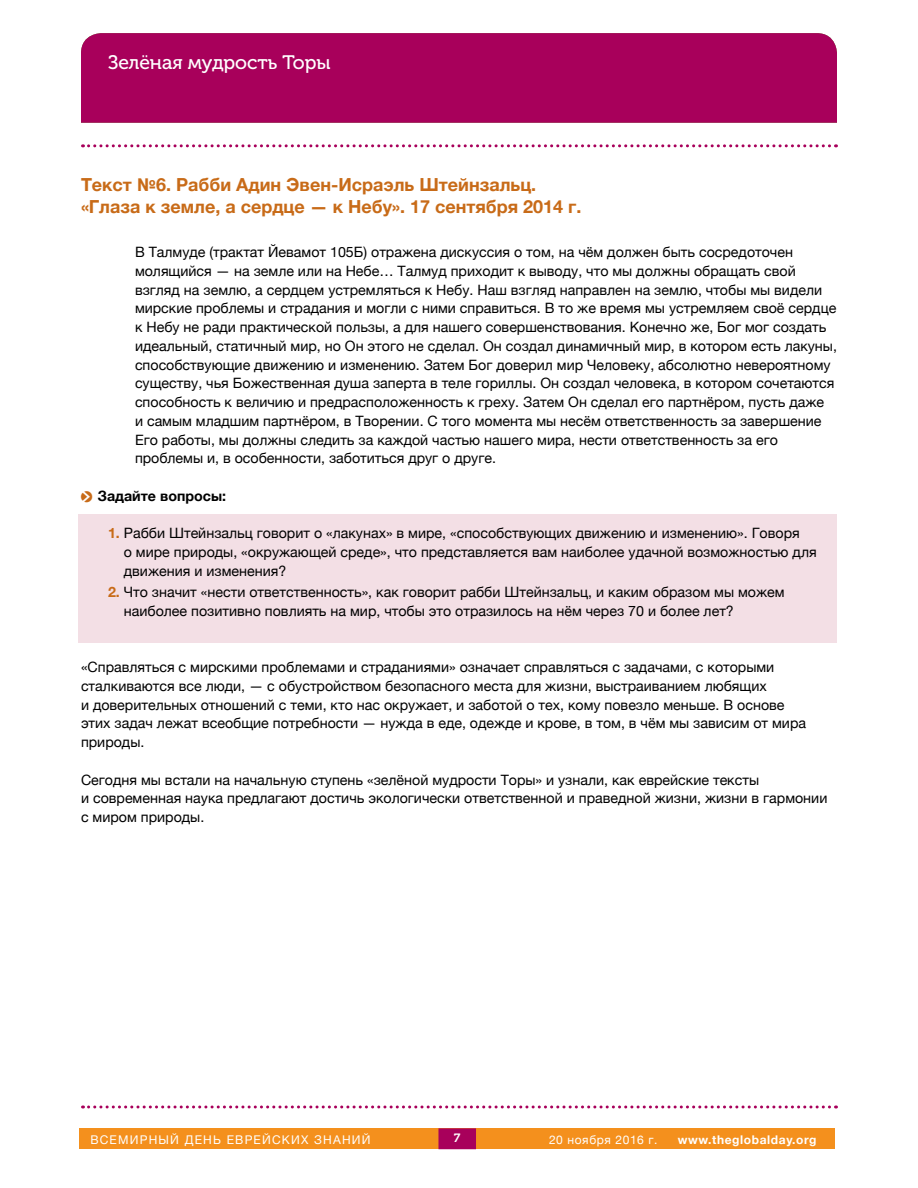
<style>
.page{position:relative;width:918px;height:1188px;background:#fff}
.page>*{position:absolute;margin:0;border:0;box-sizing:border-box;transform-origin:0 0}
.t1{font:19.5px "Museo Cyrl 500";color:#fff}
.t2{font:700 18px/21.6px "Helvetica Neue";color:#c86b18}
.t3{font:14.25px/18.8px "Helvetica Neue";color:#000}
.t4{font:700 14.25px "Helvetica Neue";color:#000}
.t5{font:12px "Helvetica Neue";letter-spacing:.1em;color:#fff}
.t6{font:700 12px "Helvetica Neue";letter-spacing:.05em;color:#fff}
.t7{font:12px "Helvetica Neue";letter-spacing:.05em;color:#fff}
.t8{font:12px "Museo Cyrl 700";color:#fff}
.s1{font-family:"Pointers";font-weight:400;color:#c86b18}
.s2{font-weight:700;color:#c86b18}
</style>
<div class="page">
<div style="left:79px;top:1128px;width:756px;height:21px;background:#f4901d"></div>
<div style="left:79px;top:514px;width:758px;height:129px;background:#f3dfe5"></div>
<svg style="left:89px;top:144px;width:748px;height:3px"></svg>
<svg style="left:89px;top:1106px;width:748px;height:2px"></svg>
<div style="left:81px;top:33px;width:756px;height:90px;background:#a8005b"></div>
<svg style="left:438px;top:1128px;width:38px;height:21px"></svg>
<h1 class="t1" style="left:108px;top:51px;width:224px">Зелёная мудрость Торы</h1>
<h1 class="t1" style="left:108px;top:51px;width:41px">Title</h1>
<p class="t2" style="left:81px;top:174px;width:502px">Текст №6. Рабби Адин Эвен-Исраэль Штейнзальц. «Глаза к земле, а сердце — к Небу». 17 сентября 2014 г.</p>
<p class="t3" style="left:135px;top:243px;width:704px">В Талмуде (трактат Йевамот 105Б) отражена дискуссия о том, на чём должен быть сосредоточен молящийся — на земле или на Небе… Талмуд приходит к выводу, что мы должны обращать свой взгляд на землю, а сердцем устремляться к Небу. Наш взгляд направлен на землю, чтобы мы видели мирские проблемы и страдания и могли с ними справиться. В то же время мы устремляем своё сердце к Небу не ради практической пользы, а для нашего совершенствования. Конечно же, Бог мог создать идеальный, статичный мир, но Он этого не сделал. Он создал динамичный мир, в котором есть лакуны, способствующие движению и изменению. Затем Бог доверил мир Человеку, абсолютно невероятному существу, чья Божественная душа заперта в теле гориллы. Он создал человека, в котором сочетаются способность к величию и предрасположенность к греху. Затем Он сделал его партнёром, пусть даже<br>и самым младшим партнёром, в Творении. С того момента мы несём ответственность за завершение Его работы, мы должны следить за каждой частью нашего мира, нести ответственность за его проблемы и, в особенности, заботиться друг о друге.</p>
<p class="t4" style="left:81px;top:485px;width:147px"><span class="s1">o</span> Задайте вопросы:</p>
<p class="t3" style="left:124px;top:525px;width:694px;text-indent:-16px"><span class="s2">1.</span> Рабби Штейнзальц говорит о «лакунах» в мире, «способствующих движению и изменению». Говоря<br>о мире природы, «окружающей среде», что представляется вам наиболее удачной возможностью для движения и изменения?</p>
<p class="t3" style="left:124px;top:583px;width:662px;text-indent:-16px"><span class="s2">2.</span> Что значит «нести ответственность», как говорит рабби Штейнзальц, и каким образом мы можем наиболее позитивно повлиять на мир, чтобы это отразилось на нём через 70 и более лет?</p>
<p class="t3" style="left:81px;top:658px;width:727px">«Справляться с мирскими проблемами и страданиями» означает справляться с задачами, с которыми сталкиваются все люди, — с обустройством безопасного места для жизни, выстраиванием любящих<br>и доверительных отношений с теми, кто нас окружает, и заботой о тех, кому повезло меньше. В основе этих задач лежат всеобщие потребности — нужда в еде, одежде и крове, в том, в чём мы зависим от мира природы.</p>
<p class="t3" style="left:81px;top:771px;width:748px">Сегодня мы встали на начальную ступень «зелёной мудрости Торы» и узнали, как еврейские тексты<br>и современная наука предлагают достичь экологически ответственной и праведной жизни, жизни в гармонии с миром природы.</p>
<p class="t5" style="left:90px;top:1131px;width:282px">всемирный день еврейских знаний</p>
<p class="t7" style="left:549px;top:1131px;width:110px">20 ноября 2016 г.</p>
<p class="t6" style="left:678px;top:1130px;width:140px">www.theglobalday.org</p>
<p class="t8" style="left:454px;top:1131px;width:8px">7</p>
</div>
